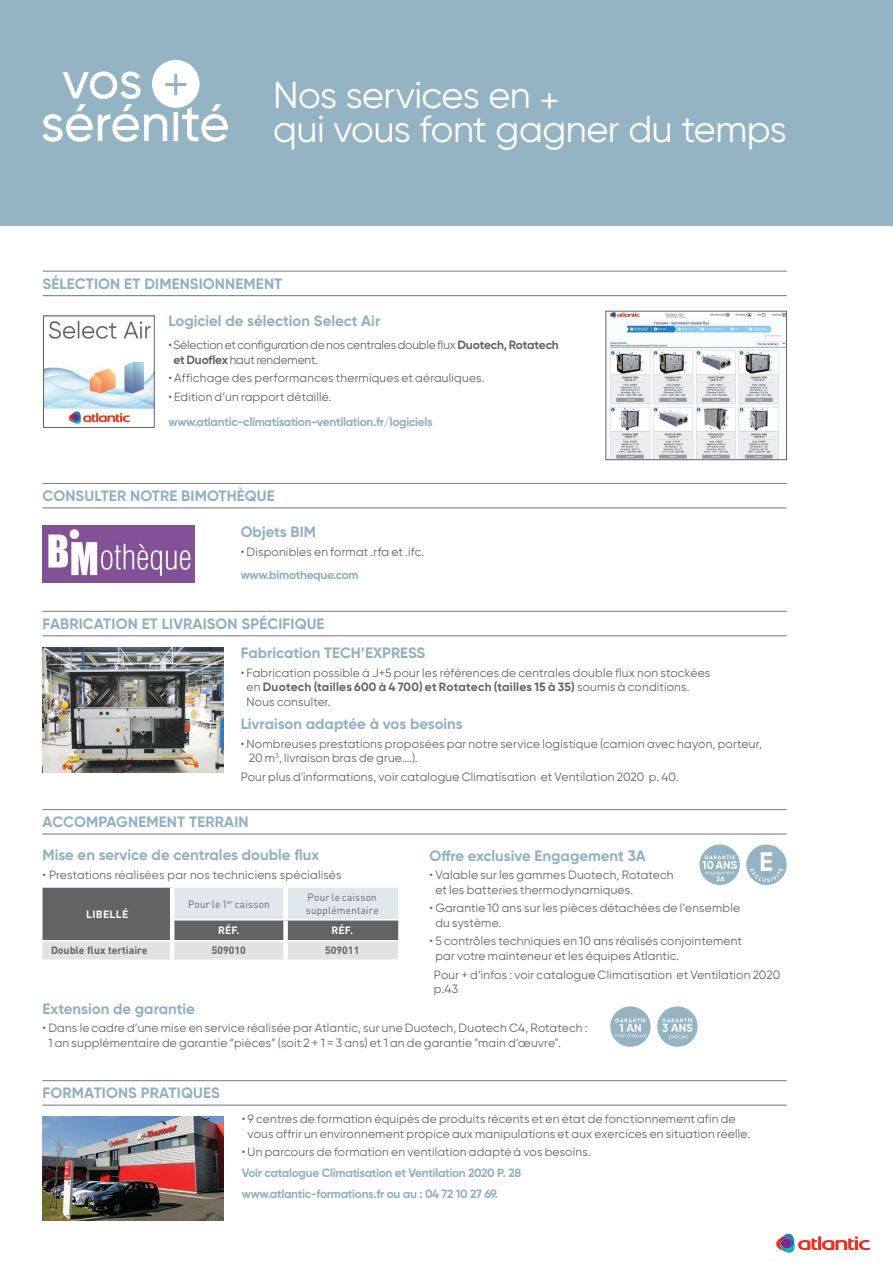
<style>
.page{position:relative;width:893px;height:1263px;background:#fff}
.page>*{position:absolute;margin:0;border:0;box-sizing:border-box;transform-origin:0 0}
.H5_filet{font:37.5px/34.5px "Gilroy";letter-spacing:-.01em;color:#fff}
.titre_rubrique___tab{font:700 15px "Gilroy";color:#90b0c2}
.titre_rubrique___tex{font:700 15px "Gilroy";letter-spacing:.01em;color:#90b0c2}
.texte_courant{font:12px/14.4px "Gilroy";letter-spacing:.015em;color:#636366}
.titre_rubrique___tab-2{font:700 12px "Gilroy";letter-spacing:-.025em;color:#90b0c2}
.texte_courant-2{font:12px/14.4px "Gilroy";letter-spacing:-.01em;color:#636366}
.titre_rubrique___tab-3{font:12px "Gilroy";letter-spacing:.015em;color:#636366}
.texte_gras{font:10.5px/12.6px "DIN Pro";letter-spacing:.025em;color:#636366;scale:.95 1}
.réf_dans_tableau{font:700 10.5px "DIN Pro";color:#636366}
.tétière_tableau_tari{font:700 10.5px "DIN Pro";color:#fff}
.tétière_tableau{font:700 10.5px "DIN Pro";letter-spacing:.02em;color:#fff}
.s1{font-weight:700}
</style>
<div class="page">
<svg style="left:776px;top:1233px;width:94px;height:20px"></svg>
<div style="left:0;top:0;width:893px;height:225px;background:#95b4c3"></div>
<hr style="left:43px;top:271px;width:744px;height:1px;background:#808285">
<hr style="left:43px;top:295px;width:744px;height:1px;background:#808285">
<img style="left:609px;top:313px;width:176px;height:145px">
<div style="left:606px;top:311px;width:181px;height:149px;border:1px solid #636366"></div>
<img style="left:43px;top:647px;width:180px;height:125px">
<hr style="left:43px;top:611px;width:744px;height:1px;background:#808285">
<hr style="left:43px;top:635px;width:744px;height:1px;background:#808285">
<hr style="left:43px;top:483px;width:744px;height:1px;background:#808285">
<hr style="left:43px;top:507px;width:744px;height:1px;background:#808285">
<img style="left:43px;top:525px;width:152px;height:57px">
<hr style="left:43px;top:809px;width:744px;height:1px;background:#808285">
<hr style="left:43px;top:833px;width:744px;height:1px;background:#808285">
<div style="left:610px;top:1006px;width:41px;height:41px;background:#95b4c3;border-radius:50%"></div>
<svg style="left:615px;top:1018px;width:31px;height:19px"></svg>
<div style="left:657px;top:1006px;width:41px;height:41px;background:#95b4c3;border-radius:50%"></div>
<svg style="left:662px;top:1018px;width:31px;height:22px"></svg>
<div style="left:699px;top:844px;width:41px;height:41px;background:#95b4c3;border-radius:50%"></div>
<svg style="left:702px;top:855px;width:35px;height:26px"></svg>
<div style="left:746px;top:844px;width:41px;height:41px;background:#95b4c3;border-radius:50%"></div>
<svg style="left:750px;top:852px;width:33px;height:30px"></svg>
<svg style="left:43px;top:60px;width:185px;height:82px"></svg>
<img style="left:45px;top:320px;width:107px;height:105px">
<div style="left:43px;top:316px;width:111px;height:112px;border:1px solid #636366"></div>
<svg style="left:43px;top:888px;width:356px;height:71px;background:#a9abae"></svg>
<hr style="left:170px;top:888px;width:4px;height:32px;background:#fff">
<hr style="left:170px;top:920px;width:4px;height:20px;background:#fff">
<hr style="left:170px;top:941px;width:4px;height:18px;background:#fff">
<div style="left:283px;top:888px;width:5px;height:31px;background:#fff"></div>
<div style="left:283px;top:920px;width:5px;height:20px;background:#fff"></div>
<div style="left:283px;top:941px;width:5px;height:18px;background:#fff"></div>
<hr style="left:174px;top:919px;width:112px;height:1px;background:#fff">
<hr style="left:286px;top:919px;width:114px;height:1px;background:#fff">
<hr style="left:172px;top:940px;width:114px;height:1px;background:#fff">
<hr style="left:286px;top:940px;width:114px;height:1px;background:#fff">
<hr style="left:43px;top:1080px;width:744px;height:1px;background:#808285">
<hr style="left:43px;top:1104px;width:744px;height:2px;background:#808285">
<img style="left:43px;top:1116px;width:180px;height:104px">
<p class="H5_filet" style="left:273px;top:77px;width:515px">Nos services en +<br>qui vous font gagner du temps</p>
<p class="titre_rubrique___tex" style="left:43px;top:274px;width:241px">SÉLECTION ET DIMENSIONNEMENT</p>
<p class="titre_rubrique___tab" style="left:168px;top:312px;width:213px">Logiciel de sélection Select Air</p>
<p class="texte_courant-2" style="left:174px;top:338px;width:387px;text-indent:-5px">• Sélection et configuration de nos centrales double flux <span class="s1">Duotech, Rotatech et Duoflex</span> haut rendement.</p>
<p class="texte_courant" style="left:168px;top:371px;width:318px">• Affichage des performances thermiques et aérauliques.</p>
<p class="texte_courant" style="left:168px;top:389px;width:165px">• Edition d’un rapport détaillé.</p>
<p class="titre_rubrique___tab-2" style="left:168px;top:414px;width:266px">www.atlantic-climatisation-ventilation.fr/logiciels</p>
<p class="titre_rubrique___tex" style="left:43px;top:486px;width:234px">CONSULTER NOTRE BIMOTHÈQUE</p>
<p class="titre_rubrique___tab" style="left:241px;top:522px;width:77px">Objets BIM</p>
<p class="texte_courant" style="left:241px;top:544px;width:185px">• Disponibles en format .rfa et .ifc.</p>
<p class="titre_rubrique___tab-2" style="left:241px;top:567px;width:120px">www.bimotheque.com</p>
<p class="titre_rubrique___tex" style="left:43px;top:614px;width:283px">FABRICATION ET LIVRAISON SPÉCIFIQUE</p>
<p class="titre_rubrique___tab" style="left:241px;top:644px;width:186px">Fabrication TECH’EXPRESS</p>
<p class="texte_courant" style="left:247px;top:665px;width:465px;text-indent:-6px">• Fabrication possible à J+5 pour les références de centrales double flux non stockées en <span class="s1">Duotech (tailles 600 à 4 700) et Rotatech (tailles 15 à 35)</span> soumis à conditions.<br>Nous consulter.</p>
<p class="titre_rubrique___tab" style="left:241px;top:714px;width:224px">Livraison adaptée à vos besoins</p>
<p class="texte_courant" style="left:249px;top:736px;width:515px;text-indent:-8px">• Nombreuses prestations proposées par notre service logistique (camion avec hayon, porteur,<br>20 m<sup>3</sup>, livraison bras de grue….).</p>
<p class="texte_courant" style="left:241px;top:769px;width:440px">Pour plus d'informations, voir catalogue Climatisation et Ventilation 2020 p. 40.</p>
<p class="titre_rubrique___tex" style="left:43px;top:812px;width:208px">ACCOMPAGNEMENT TERRAIN</p>
<p class="titre_rubrique___tab" style="left:43px;top:845px;width:278px">Mise en service de centrales double flux</p>
<p class="titre_rubrique___tab-3" style="left:43px;top:867px;width:301px">• Prestations réalisées par nos techniciens spécialisés</p>
<p class="tétière_tableau" style="left:86px;top:905px;width:44px">LIBELLÉ</p>
<p class="texte_gras" style="left:188px;top:896px;width:88px">Pour le 1<sup>er</sup> caisson</p>
<p class="texte_gras" style="left:306px;top:890px;width:78px">Pour le caisson supplémentaire</p>
<p class="tétière_tableau_tari" style="left:218px;top:921px;width:23px">RÉF.</p>
<p class="tétière_tableau_tari" style="left:332px;top:921px;width:23px">RÉF.</p>
<p class="réf_dans_tableau" style="left:51px;top:942px;width:98px">Double flux tertiaire</p>
<p class="réf_dans_tableau" style="left:212px;top:942px;width:36px">509010</p>
<p class="réf_dans_tableau" style="left:325px;top:942px;width:36px">509011</p>
<p class="titre_rubrique___tab" style="left:429px;top:846px;width:218px">Offre exclusive Engagement 3A</p>
<p class="texte_courant" style="left:435px;top:868px;width:240px;text-indent:-6px">• Valable sur les gammes Duotech, Rotatech et les batteries thermodynamiques.</p>
<p class="texte_courant" style="left:435px;top:901px;width:306px;text-indent:-6px">• Garantie 10 ans sur les pièces détachées de l’ensemble du système.</p>
<p class="texte_courant" style="left:435px;top:934px;width:308px;text-indent:-6px">• 5 contrôles techniques en 10 ans réalisés conjointement par votre mainteneur et les équipes Atlantic.</p>
<p class="texte_courant" style="left:434px;top:967px;width:348px">Pour + d’infos : voir catalogue Climatisation et Ventilation 2020 p.43</p>
<p class="titre_rubrique___tab" style="left:43px;top:999px;width:154px">Extension de garantie</p>
<p class="texte_courant" style="left:48px;top:1021px;width:541px;text-indent:-6px">• Dans le cadre d’une mise en service réalisée par Atlantic, sur une Duotech, Duotech C4, Rotatech :<br>1 an supplémentaire de garantie “pièces” (soit 2 + 1 = 3 ans) et 1 an de garantie "main d’œuvre".</p>
<p class="titre_rubrique___tex" style="left:43px;top:1083px;width:179px">FORMATIONS PRATIQUES</p>
<p class="texte_courant" style="left:248px;top:1111px;width:504px;text-indent:-6px">• 9 centres de formation équipés de produits récents et en état de fonctionnement afin de vous offrir un environnement propice aux manipulations et aux exercices en situation réelle.</p>
<p class="texte_courant" style="left:242px;top:1145px;width:350px">• Un parcours de formation en ventilation adapté à vos besoins.</p>
<p class="titre_rubrique___tab-2" style="left:242px;top:1165px;width:281px">Voir catalogue Climatisation et Ventilation 2020 P. 28</p>
<p class="titre_rubrique___tab-2" style="left:242px;top:1186px;width:258px">www.atlantic-formations.fr ou au : 04 72 10 27 69.</p>
</div>
